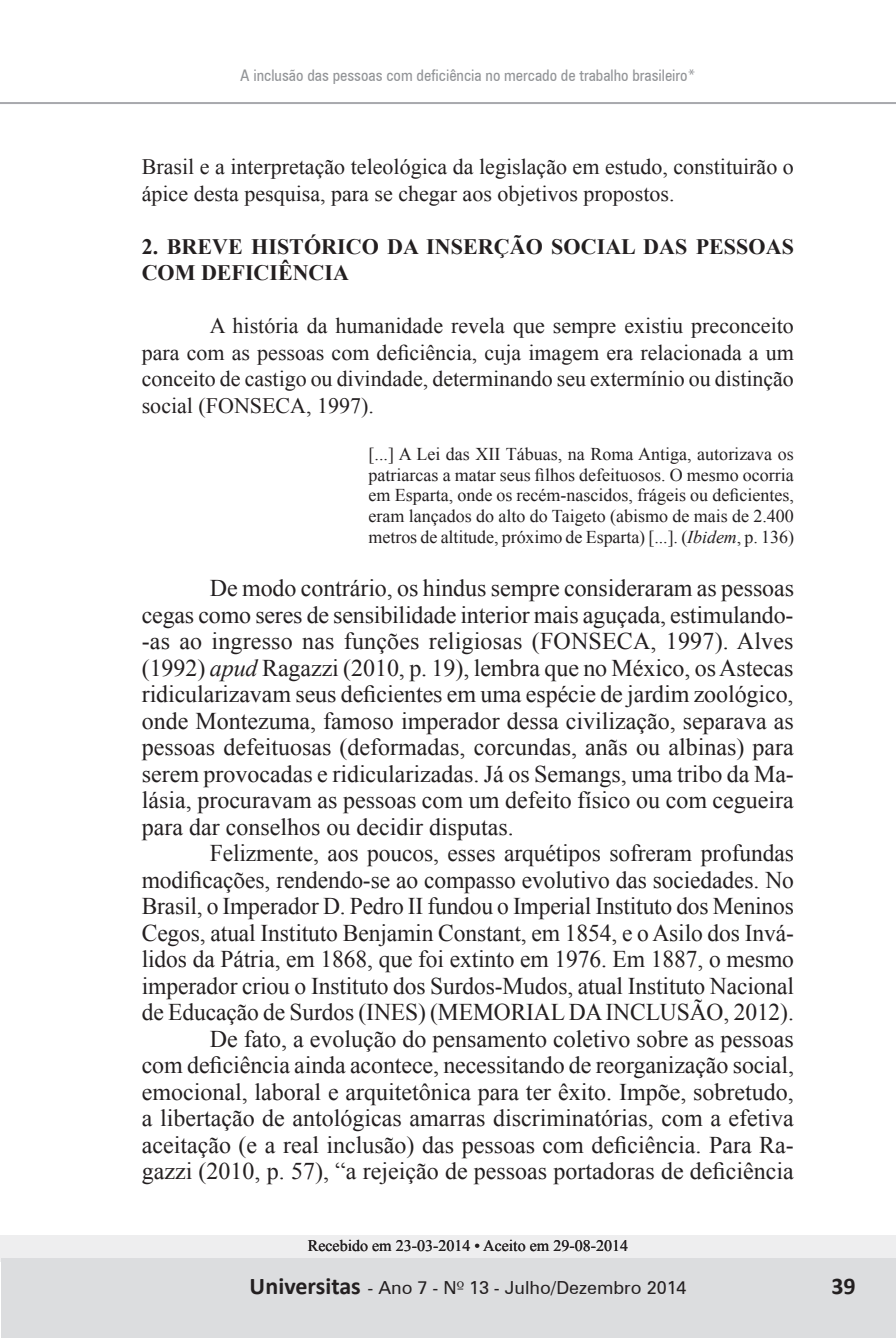
<style>
.page{position:relative;width:896px;height:1338px;background:#fff}
.page>*{position:absolute;margin:0;border:0;box-sizing:border-box;transform-origin:0 0}
.t1{font:24px/26.6px "Times New Roman";letter-spacing:-.005em;color:#231f20;text-align:justify}
.t2{font:700 24px "Calibri";color:#231f20}
.t3{font:22px/26.6px "Times New Roman";color:#231f20}
.t4{font:700 22px/26.6px "Times New Roman";letter-spacing:.005em;color:#231f20}
.t5{font:18px/20.8px "Times New Roman";letter-spacing:-.005em;color:#231f20;text-align:justify}
.t6{font:18px "Zurich BT";color:#231f20}
.t7{font:condensed 16px "Zurich BT";color:#939598}
.t8{font:16px "Times New Roman";color:#231f20}
.s1{font-style:italic}
.s2{font-family:"Zurich BT";font-weight:400;font-size:18px}
.s3{font-family:"Zapf Humanist 601 BT"}
</style>
<div class="page">
<div style="left:0;top:1235px;width:896px;height:27px;background:#eeeeef"></div>
<div style="left:1px;top:1259px;width:895px;height:79px;background:#dcdddf"></div>
<hr style="left:0;top:102px;width:896px;height:2px;background:#a8a9ad">
<p class="t7" style="left:240px;top:65px;width:456px">A inclusão das pessoas com deficiência no mercado de trabalho brasileiro*</p>
<p class="t3" style="left:142px;top:153px;width:653px">Brasil e a interpretação teleológica da legislação em estudo, constituirão o ápice desta pesquisa, para se chegar aos objetivos propostos.</p>
<p class="t4" style="left:142px;top:232px;width:653px">2. BREVE HISTÓRICO DA INSERÇÃO SOCIAL DAS PESSOAS<br>COM DEFICIÊNCIA</p>
<p class="t3" style="left:142px;top:312px;width:653px;text-align:justify;text-indent:68px">A história da humanidade revela que sempre existiu preconceito para com as pessoas com deficiência, cuja imagem era relacionada a um conceito de castigo ou divindade, determinando seu extermínio ou distinção social (FONSECA, 1997).</p>
<p class="t5" style="left:369px;top:443px;width:427px">[...] A Lei das XII Tábuas, na Roma Antiga, autorizava os patriarcas a matar seus filhos defeituosos. O mesmo ocorria em Esparta, onde os recém-nascidos, frágeis ou deficientes, eram lançados do alto do Taigeto (abismo de mais de 2.400 metros de altitude, próximo de Esparta) [...]. (<span class="s1">Ibidem</span>, p. 136)</p>
<p class="t1" style="left:142px;top:574px;width:654px;text-indent:68px">De modo contrário, os hindus sempre consideraram as pessoas cegas como seres de sensibilidade interior mais aguçada, estimulando--as ao ingresso nas funções religiosas (FONSECA, 1997). Alves (1992) <span class="s1">apud</span> Ragazzi (2010, p. 19), lembra que no México, os Astecas ridicularizavam seus deficientes em uma espécie de jardim zoológico, onde Montezuma, famoso imperador dessa civilização, separava as pessoas defeituosas (deformadas, corcundas, anãs ou albinas) para serem provocadas e ridicularizadas. Já os Semangs, uma tribo da Ma&shy;lásia, procuravam as pessoas com um defeito físico ou com cegueira para dar conselhos ou decidir disputas.</p>
<p class="t1" style="left:142px;top:839px;width:654px;text-align:right">Felizmente, aos poucos, esses arquétipos sofreram profundas modificações, rendendo-se ao compasso evolutivo das sociedades. No Brasil, o Imperador D. Pedro II fundou o Imperial Instituto dos Meninos Cegos, atual Instituto Benjamin Constant, em 1854, e o Asilo dos Invá&shy;lidos da Pátria, em 1868, que foi extinto em 1976. Em 1887, o mesmo imperador criou o Instituto dos Surdos-Mudos, atual Instituto Nacional de Educação de Surdos (INES) (MEMORIAL DA INCLUSÃO, 2012).<br>De fato, a evolução do pensamento coletivo sobre as pessoas<br>com deficiência ainda acontece, necessitando de reorganização social, emocional, laboral e arquitetônica para ter êxito. Impõe, sobretudo, a libertação de antológicas amarras discriminatórias, com a efetiva aceitação (e a real inclusão) das pessoas com deficiência. Para Ra&shy;gazzi (2010, p. 57), “a rejeição de pessoas portadoras de deficiência</p>
<p class="t8" style="left:308px;top:1235px;width:322px">Recebido em 23-03-2014 • Aceito em 29-08-2014</p>
<p class="t6" style="left:474px;top:1277px;width:209px">3 - Julho/Dezembro 2009</p>
<p class="t2" style="left:832px;top:1270px;width:26px">39</p>
<p class="t2" style="left:249px;top:1271px;width:113px">UUniversitas</p>
<p class="t2" style="left:271px;top:1271px;width:188px">niversitas<span class="s2">- Ano 7 - N</span></p>
<p class="t6" style="left:372px;top:1277px;width:316px">- Ano 2 - N<span class="s3">ºº</span>13 - Julho/Dezembro 2014</p>
</div>
